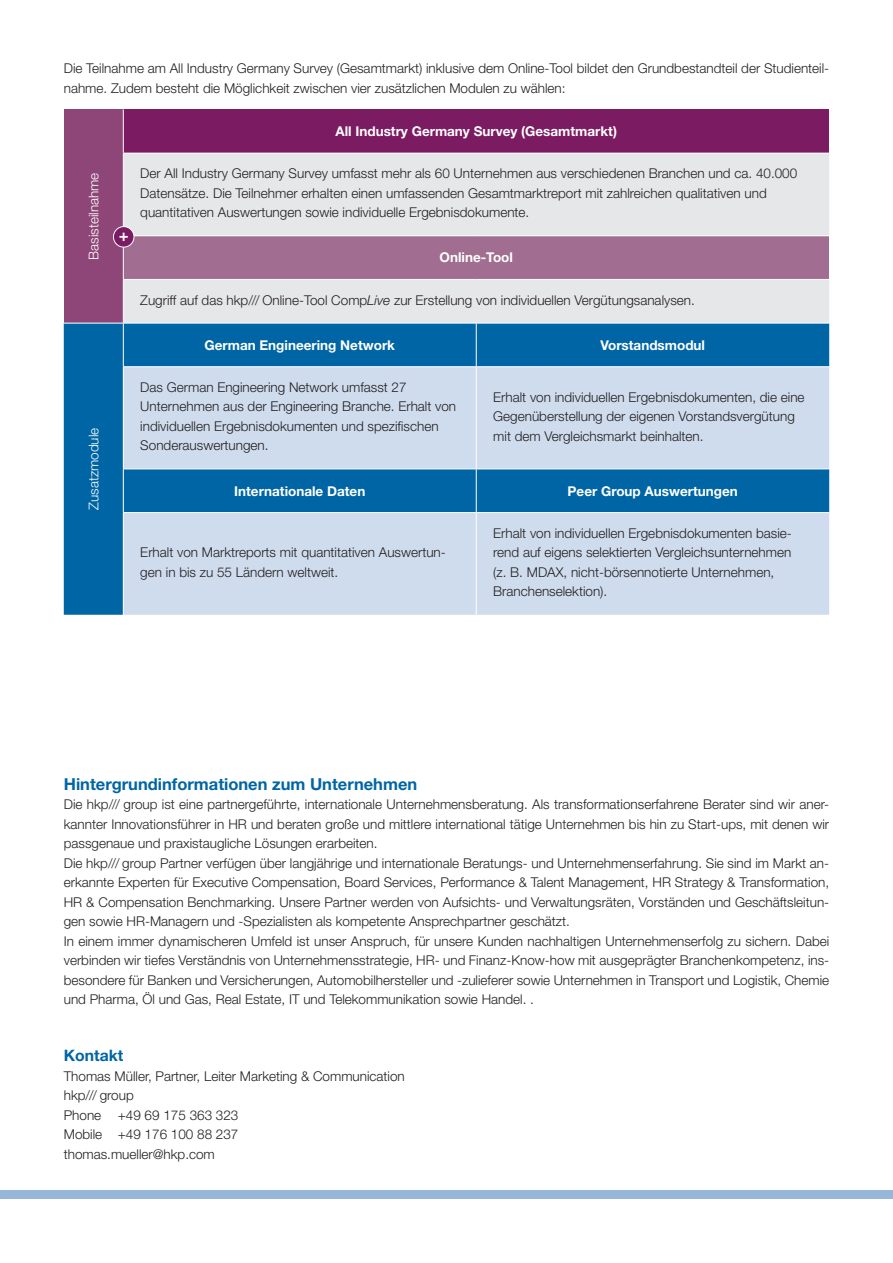
<style>
.page{position:relative;width:893px;height:1263px;background:#fff}
.page>*{position:absolute;margin:0;border:0;box-sizing:border-box;transform-origin:0 0}
.t1{font:700 16.5px "Helvetica Neue LT Std";color:#0065a4}
.t2{font:700 16.5px "Helvetica Neue LT Std";color:#fff}
.t3{font:700 15.75px "Helvetica Neue LT Std";color:#0065a4}
.t4{font:300 13.5px/19.5px "Helvetica Neue LT Std";color:#231f20}
.t5{font:700 13.5px "Helvetica Neue LT Std";color:#fff}
.t6{font:300 13.5px "Helvetica Neue LT Std";color:#fff}
.s1{font-style:italic}
</style>
<div class="page">
<div style="left:0;top:1191px;width:893px;height:8px;background:#98b6d9"></div>
<div style="left:64px;top:109px;width:59px;height:214px;background:#8d4677"></div>
<div style="left:123px;top:109px;width:706px;height:44px;background:#7b1b62"></div>
<div style="left:124px;top:154px;width:705px;height:169px;background:#e6e7e9"></div>
<div style="left:123px;top:236px;width:706px;height:43px;background:#a16d90"></div>
<div style="left:64px;top:324px;width:765px;height:291px;background:#0065a4"></div>
<div style="left:124px;top:367px;width:705px;height:248px;background:#cfdced"></div>
<div style="left:124px;top:470px;width:705px;height:42px;background:#0065a4"></div>
<hr style="left:123px;top:109px;width:1px;height:44px;background:#fff">
<hr style="left:123px;top:323px;width:1px;height:43px;background:#fff">
<hr style="left:476px;top:323px;width:1px;height:43px;background:#fff">
<hr style="left:123px;top:367px;width:1px;height:102px;background:#fff">
<hr style="left:476px;top:367px;width:1px;height:102px;background:#fff">
<hr style="left:123px;top:235px;width:353px;height:1px;background:#fff">
<hr style="left:123px;top:236px;width:1px;height:43px;background:#fff">
<hr style="left:476px;top:235px;width:353px;height:1px;background:#fff">
<hr style="left:123px;top:279px;width:353px;height:1px;background:#fff">
<hr style="left:476px;top:279px;width:353px;height:1px;background:#fff">
<hr style="left:123px;top:366px;width:353px;height:1px;background:#fff">
<hr style="left:123px;top:469px;width:353px;height:1px;background:#fff">
<hr style="left:123px;top:469px;width:1px;height:43px;background:#fff">
<hr style="left:123px;top:512px;width:353px;height:1px;background:#fff">
<hr style="left:123px;top:513px;width:1px;height:102px;background:#fff">
<hr style="left:476px;top:366px;width:353px;height:1px;background:#fff">
<hr style="left:476px;top:469px;width:353px;height:1px;background:#fff">
<hr style="left:476px;top:469px;width:1px;height:43px;background:#fff">
<hr style="left:476px;top:512px;width:353px;height:1px;background:#fff">
<hr style="left:476px;top:513px;width:1px;height:102px;background:#fff">
<div style="left:113px;top:227px;width:21px;height:20px;background:#7b1b62;border-radius:50%"></div>
<div style="left:113px;top:226px;width:21px;height:21px;border:1px solid #fff;border-radius:50%"></div>
<p class="t4" style="left:64px;top:59px;width:767px">Die Teilnahme am All Industry Germany Survey (Gesamtmarkt) inklusive dem Online-Tool bildet den Grundbestandteil der Studienteil&shy;nahme. Zudem besteht die Möglichkeit zwischen vier zusätzlichen Modulen zu wählen:</p>
<p class="t6" style="left:85px;top:260px;width:89px;rotate:-90deg">Basisteilnahme</p>
<p class="t6" style="left:85px;top:510px;width:83px;rotate:-90deg">Zusatzmodule</p>
<p class="t2" style="left:119px;top:225px;width:11px">+</p>
<p class="t5" style="left:335px;top:123px;width:283px">All Industry Germany Survey (Gesamtmarkt)</p>
<p class="t4" style="left:140px;top:163px;width:658px">Der All Industry Germany Survey umfasst mehr als 60 Unternehmen aus verschiedenen Branchen und ca. 40.000<br>Datensätze. Die Teilnehmer erhalten einen umfassenden Gesamtmarktreport mit zahlreichen qualitativen und quantitativen Auswertungen sowie individuelle Ergebnisdokumente.</p>
<p class="t5" style="left:439px;top:249px;width:75px">Online-Tool</p>
<p class="t4" style="left:140px;top:290px;width:556px">Zugriff auf das hkp/// Online-Tool Comp<span class="s1">Live</span> zur Erstellung von individuellen Vergütungsanalysen.</p>
<p class="t5" style="left:205px;top:337px;width:192px">German Engineering Network</p>
<p class="t5" style="left:600px;top:337px;width:106px">Vorstandsmodul</p>
<p class="t4" style="left:140px;top:377px;width:317px">Das German Engineering Network umfasst 27<br>Unternehmen aus der Engineering Branche. Erhalt von individuellen Ergebnisdokumenten und spezifischen Sonderauswertungen.</p>
<p class="t4" style="left:493px;top:387px;width:313px">Erhalt von individuellen Ergebnisdokumenten, die eine<br>Gegenüberstellung der eigenen Vorstandsvergütung mit dem Vergleichsmarkt beinhalten.</p>
<p class="t5" style="left:234px;top:482px;width:133px">Internationale Daten</p>
<p class="t5" style="left:568px;top:482px;width:172px">Peer Group Auswertungen</p>
<p class="t4" style="left:140px;top:542px;width:307px">Erhalt von Marktreports mit quantitativen Auswertun&shy;gen in bis zu 55 Ländern weltweit.</p>
<p class="t4" style="left:493px;top:523px;width:300px">Erhalt von individuellen Ergebnisdokumenten basie&shy;rend auf eigens selektierten Vergleichsunternehmen (z. B. MDAX, nicht-börsennotierte Unternehmen, Branchenselektion).</p>
<p class="t1" style="left:64px;top:774px;width:355px">Hintergrundinformationen zum Unternehmen</p>
<p class="t4" style="left:64px;top:795px;width:767px">Die hkp/// group ist eine partnergeführte, internationale Unternehmensberatung. Als transformationserfahrene Berater sind wir aner&shy;kannter Innovationsführer in HR und beraten große und mittlere international tätige Unternehmen bis hin zu Start-ups, mit denen wir passgenaue und praxistaugliche Lösungen erarbeiten.<br>Die hkp/// group Partner verfügen über langjährige und internationale Beratungs- und Unternehmenserfahrung. Sie sind im Markt an&shy;erkannte Experten für Executive Compensation, Board Services, Performance &amp; Talent Management, HR Strategy &amp; Transformation, HR &amp; Compensation Benchmarking. Unsere Partner werden von Aufsichts- und Verwaltungsräten, Vorständen und Geschäftsleitun&shy;gen sowie HR-Managern und -Spezialisten als kompetente Ansprechpartner geschätzt.<br>In einem immer dynamischeren Umfeld ist unser Anspruch, für unsere Kunden nachhaltigen Unternehmenserfolg zu sichern. Dabei verbinden wir tiefes Verständnis von Unternehmensstrategie, HR- und Finanz-Know-how mit ausgeprägter Branchenkompetenz, ins&shy;besondere für Banken und Versicherungen, Automobilhersteller und -zulieferer sowie Unternehmen in Transport und Logistik, Chemie und Pharma, Öl und Gas, Real Estate, IT und Telekommunikation sowie Handel. .</p>
<p class="t3" style="left:64px;top:1046px;width:61px">Kontakt</p>
<p class="t4" style="left:64px;top:1066px;width:343px">Thomas Müller, Partner, Leiter Marketing &amp; Communication hkp/// group<br>Phone +49 69 175 363 323<br>Mobile +49 176 100 88 237<br>thomas.mueller@hkp.com</p>
</div>
